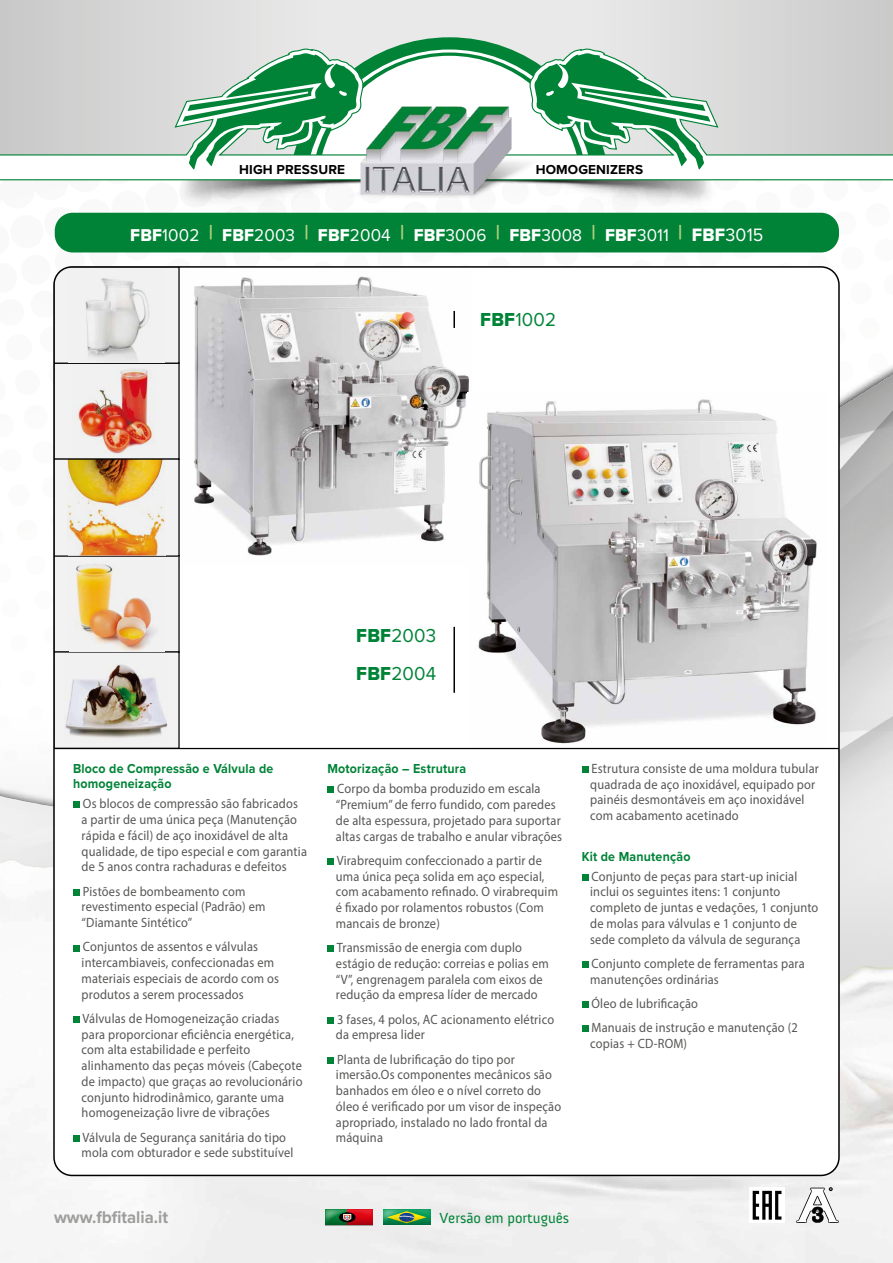
<style>
.page{position:relative;width:893px;height:1263px;background:#fff}
.page>*{position:absolute;margin:0;border:0;box-sizing:border-box;transform-origin:0 0}
.t1{font:19.5px/37.5px "Proxima Nova";letter-spacing:.01em;color:#008337;scale:.96 1}
.t2{font:17.7px "Proxima Nova";letter-spacing:.01em;color:#fff;scale:.96 1}
.t3{font:700 17.55px "Proxima Nova";color:#9d9d9c;scale:.96 1}
.t4{font:15px "Anivers";color:#008337}
.t5{font:13.5px/15.8px "Myriad Pro";letter-spacing:.015em;color:#575756;scale:.92 1}
.t6{font:700 13.5px/15px "Proxima Nova";letter-spacing:.015em;color:#008337;scale:.92 1}
.t7{font:700 13.5px "Proxima Nova";letter-spacing:.01em;color:#000}
.s1{font-family:"Proxima Nova Extrabld"}
.s2{font-weight:700;font-size:20.55px;color:#afd07b}
.s3{font-family:"Proxima Nova Extrabld";font-size:18.6px}
.s4{font-size:18.6px}
</style>
<div class="page">
<img style="left:66px;top:252px;width:827px;height:201px">
<img style="left:0;top:453px;width:893px;height:810px">
<svg style="left:0;top:0;width:893px;height:48px;background:#dcdcdc"></svg>
<div style="left:54px;top:267px;width:785px;height:908px;background:#fff;border-radius:18px"></div>
<div style="left:54px;top:363px;width:125px;height:96px;background:#f2f2f2"></div>
<div style="left:54px;top:267px;width:125px;height:96px;background:#f2f2f2"></div>
<div style="left:54px;top:267px;width:126px;height:97px;border:1px solid #000"></div>
<div style="left:54px;top:556px;width:125px;height:96px;background:#f2f2f2"></div>
<div style="left:54px;top:652px;width:125px;height:96px;background:#f2f2f2"></div>
<div style="left:54px;top:459px;width:125px;height:97px;background:#f2f2f2"></div>
<img style="left:194px;top:276px;width:275px;height:280px">
<img style="left:467px;top:393px;width:360px;height:355px">
<div style="left:55px;top:213px;width:784px;height:39px;background:#008337;border-radius:18px"></div>
<hr style="left:54px;top:748px;width:785px;height:1px;background:#000">
<hr style="left:453px;top:627px;width:2px;height:66px;background:#000">
<svg style="left:453px;top:311px;width:2px;height:17px"></svg>
<svg style="left:0;top:48px;width:893px;height:133px"></svg>
<svg style="left:182px;top:37px;width:528px;height:163px"></svg>
<img style="left:361px;top:106px;width:151px;height:89px">
<svg style="left:796px;top:1187px;width:43px;height:36px"></svg>
<img style="left:76px;top:564px;width:80px;height:87px">
<img style="left:73px;top:369px;width:81px;height:85px">
<img style="left:68px;top:460px;width:96px;height:96px">
<img style="left:85px;top:278px;width:65px;height:82px">
<img style="left:65px;top:664px;width:103px;height:74px">
<svg style="left:749px;top:1187px;width:36px;height:36px"></svg>
<svg style="left:753px;top:1191px;width:28px;height:29px"></svg>
<div style="left:73px;top:801px;width:7px;height:7px;background:#008337"></div>
<div style="left:73px;top:889px;width:7px;height:7px;background:#008337"></div>
<div style="left:73px;top:945px;width:7px;height:6px;background:#008337"></div>
<div style="left:73px;top:1016px;width:7px;height:7px;background:#008337"></div>
<div style="left:73px;top:1135px;width:7px;height:7px;background:#008337"></div>
<div style="left:327px;top:786px;width:7px;height:7px;background:#008337"></div>
<div style="left:327px;top:858px;width:7px;height:7px;background:#008337"></div>
<div style="left:327px;top:945px;width:7px;height:7px;background:#008337"></div>
<div style="left:327px;top:1017px;width:7px;height:7px;background:#008337"></div>
<div style="left:327px;top:1057px;width:7px;height:7px;background:#008337"></div>
<div style="left:582px;top:766px;width:6px;height:7px;background:#008337"></div>
<svg style="left:582px;top:874px;width:6px;height:6px"></svg>
<div style="left:582px;top:961px;width:6px;height:7px;background:#008337"></div>
<div style="left:582px;top:1001px;width:6px;height:7px;background:#008337"></div>
<div style="left:582px;top:1025px;width:6px;height:7px;background:#008337"></div>
<svg style="left:325px;top:1209px;width:48px;height:16px"></svg>
<svg style="left:383px;top:1209px;width:48px;height:16px"></svg>
<p class="t7" style="left:239px;top:161px;width:107px">HIGH PRESSURE</p>
<p class="t7" style="left:536px;top:161px;width:109px">HOMOGENIZERS</p>
<h2 class="t2" style="left:130px;top:224px;width:661px"><span class="s1">FBF</span>1002 <span class="s2">|</span> <span class="s1">FBF</span>2003 <span class="s2">|</span> <span class="s1">FBF</span>2004 <span class="s2">|</span> <span class="s1">FBF</span>3006 <span class="s2">|</span> <span class="s1">FBF</span>3008 <span class="s2">|</span> <span class="s1">FBF</span>3011 <span class="s2">|</span> <span class="s3">FBF</span><span class="s4">3015</span></h2>
<h1 class="t1" style="left:480px;top:301px;width:81px"><span class="s1">FBF</span>1002</h1>
<h1 class="t1" style="left:356px;top:617px;width:85px"><span class="s1">FBF</span>2003<br><span class="s1">FBF</span>2004</h1>
<p class="t6" style="left:73px;top:762px;width:219px">Bloco de Compressão e Válvula de homogeneização</p>
<p class="t5" style="left:82px;top:796px;width:246px">Os blocos de compressão são fabricados<br>a partir de uma única peça (Manutenção rápida e fácil) de aço inoxidável de alta qualidade, de tipo especial e com garantia de 5 anos contra rachaduras e defeitos</p>
<p class="t5" style="left:82px;top:883px;width:201px">Pistões de bombeamento com revestimento especial (Padrão) em “Diamante Sintético”</p>
<p class="t5" style="left:82px;top:939px;width:216px">Conjuntos de assentos e válvulas intercambiaveis, confeccionadas em materiais especiais de acordo com os produtos a serem processados</p>
<p class="t5" style="left:82px;top:1010px;width:242px">Válvulas de Homogeneização criadas para proporcionar eficiência energética, com alta estabilidade e perfeito alinhamento das peças móveis (Cabeçote de impacto) que graças ao revolucionário conjunto hidrodinâmico, garante uma homogeneização livre de vibrações</p>
<p class="t5" style="left:82px;top:1129px;width:232px">Válvula de Segurança sanitária do tipo mola com obturador e sede substituível</p>
<p class="t3" style="left:54px;top:1206px;width:120px">www.fbfitalia.it</p>
<p class="t6" style="left:327px;top:762px;width:152px">Motorização – Estrutura</p>
<p class="t5" style="left:336px;top:781px;width:247px">Corpo da bomba produzido em escala “Premium” de ferro fundido, com paredes de alta espessura, projetado para suportar altas cargas de trabalho e anular vibrações</p>
<p class="t5" style="left:336px;top:852px;width:243px">Virabrequim confeccionado a partir de uma única peça solida em aço especial, com acabamento refinado. O virabrequim é fixado por rolamentos robustos (Com mancais de bronze)</p>
<p class="t5" style="left:336px;top:939px;width:233px">Transmissão de energia com duplo estágio de redução: correias e polias em “V”, engrenagem paralela com eixos de redução da empresa líder de mercado</p>
<p class="t5" style="left:336px;top:1011px;width:239px">3 fases, 4 polos, AC acionamento elétrico da empresa lider</p>
<p class="t5" style="left:336px;top:1051px;width:246px">Planta de lubrificação do tipo por imersão.Os componentes mecânicos são banhados em óleo e o nível correto do óleo é verificado por um visor de inspeção apropriado, instalado no lado frontal da máquina</p>
<p class="t5" style="left:590px;top:760px;width:250px">Estrutura consiste de uma moldura tubular quadrada de aço inoxidável, equipado por painéis desmontáveis em aço inoxidável com acabamento acetinado</p>
<p class="t6" style="left:582px;top:849px;width:120px">Kit de Manutenção</p>
<p class="t5" style="left:590px;top:868px;width:250px">Conjunto de peças para start-up inicial inclui os seguintes itens: 1 conjunto completo de juntas e vedações, 1 conjunto de molas para válvulas e 1 conjunto de sede completo da válvula de segurança</p>
<p class="t5" style="left:590px;top:955px;width:235px">Conjunto complete de ferramentas para manutenções ordinárias</p>
<p class="t5" style="left:591px;top:991px;width:226px;line-height:24.3px">Óleo de lubrificação<br>Manuais de instrução e manutenção (2</p>
<p class="t5" style="left:590px;top:1035px;width:107px">copias + CD-ROM)</p>
<p class="t4" style="left:439px;top:1210px;width:131px">Versão em português</p>
</div>
